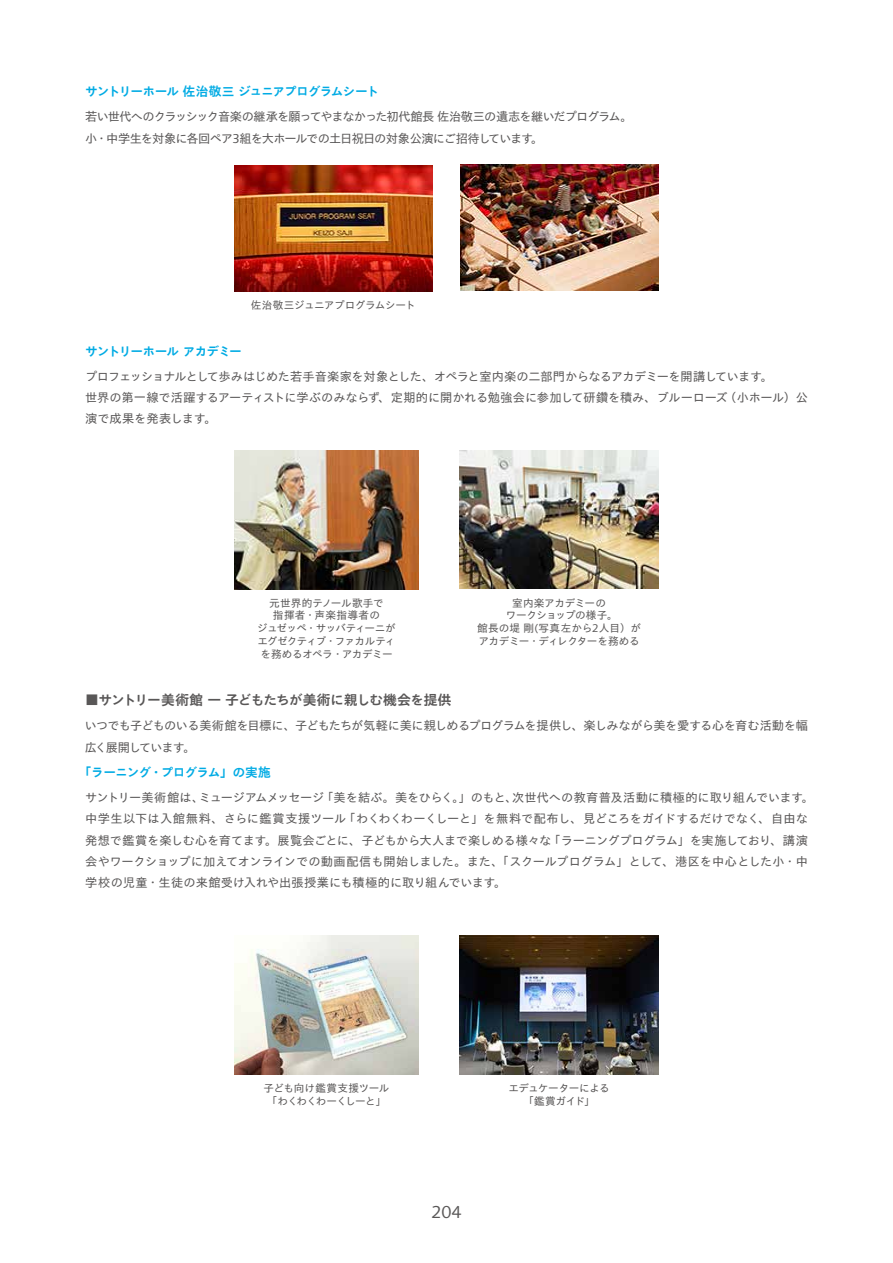
<style>
.page{position:relative;width:893px;height:1263px;background:#fff}
.page>*{position:absolute;margin:0;border:0;box-sizing:border-box;transform-origin:0 0}
.t1{font:16.5px "Suntory Gothic";color:#595757}
.t2{font:700 13.8px "Suntory Gothic";letter-spacing:-.05em;color:#595757}
.t3{font:700 12.75px "Suntory Gothic";letter-spacing:-.075em;color:#00abe4}
.t4{font:12.15px/21.3px "Suntory Gothic";letter-spacing:-.035em;color:#595757}
.t5{font:12.15px/21.3px "Suntory Gothic";letter-spacing:-.075em;color:#595757}
.t6{font:10.65px/12.8px "Suntory Gothic";letter-spacing:-.035em;color:#595757;text-align:center}
</style>
<div class="page">
<img style="left:234px;top:936px;width:185px;height:138px">
<img style="left:459px;top:935px;width:200px;height:139px">
<img style="left:234px;top:450px;width:185px;height:139px">
<img style="left:459px;top:450px;width:200px;height:139px">
<img style="left:461px;top:165px;width:198px;height:125px">
<img style="left:234px;top:165px;width:198px;height:126px">
<p class="t3" style="left:85px;top:85px;width:296px">サントリーホール 佐治敬三 ジュニアプログラムシート</p>
<p class="t5" style="left:85px;top:107px;width:549px">若い世代へのクラッシック音楽の継承を願ってやまなかった初代館長 佐治敬三の遺志を継いだプログラム。小・中学生を対象に各回ペア3組を大ホールでの土日祝日の対象公演にご招待しています。</p>
<p class="t6" style="left:251px;top:300px;width:166px">佐治敬三ジュニアプログラムシート</p>
<p class="t3" style="left:85px;top:344px;width:158px">サントリーホール アカデミー</p>
<p class="t4" style="left:85px;top:366px;width:724px">プロフェッショナルとして歩みはじめた若手音楽家を対象とした、オペラと室内楽の二部門からなるアカデミーを開講しています。<br>世界の第一線で活躍するアーティストに学ぶのみならず、定期的に開かれる勉強会に参加して研鑽を積み、ブルーローズ（小ホール）公演で成果を発表します。</p>
<p class="t6" style="left:257px;top:597px;width:140px">元世界的テノール歌手で<br>指揮者・声楽指導者の<br>ジュゼッペ・サッバティーニがエグゼクティブ・ファカルティを務めるオペラ・アカデミー</p>
<p class="t6" style="left:477px;top:597px;width:165px">室内楽アカデミーの<br>ワークショップの様子。<br>館長の堤 剛(写真左から2人目）がアカデミー・ディレクターを務める</p>
<p class="t2" style="left:85px;top:693px;width:368px">■サントリー美術館 ― 子どもたちが美術に親しむ機会を提供</p>
<p class="t4" style="left:85px;top:716px;width:725px">いつでも子どものいる美術館を目標に、子どもたちが気軽に美に親しめるプログラムを提供し、楽しみながら美を愛する心を育む活動を幅広く展開しています。</p>
<p class="t3" style="left:79px;top:766px;width:194px">「ラーニング・プログラム」の実施</p>
<p class="t4" style="left:85px;top:788px;width:730px">サントリー美術館は、ミュージアムメッセージ「美を結ぶ。美をひらく。」のもと、次世代への教育普及活動に積極的に取り組んでいます。中学生以下は入館無料、さらに鑑賞支援ツール「わくわくわーくしーと」を無料で配布し、見どころをガイドするだけでなく、自由な発想で鑑賞を楽しむ心を育てます。展覧会ごとに、子どもから大人まで楽しめる様々な「ラーニングプログラム」を実施しており、講演会やワークショップに加えてオンラインでの動画配信も開始しました。また、「スクールプログラム」として、港区を中心とした小・中学校の児童・生徒の来館受け入れや出張授業にも積極的に取り組んでいます。</p>
<p class="t6" style="left:263px;top:1082px;width:128px">子ども向け鑑賞支援ツール「わくわくわーくしーと」</p>
<p class="t6" style="left:508px;top:1082px;width:103px">エデュケーターによる「鑑賞ガイド」</p>
<h1 class="t1" style="left:431px;top:1204px;width:32px">204</h1>
</div>
